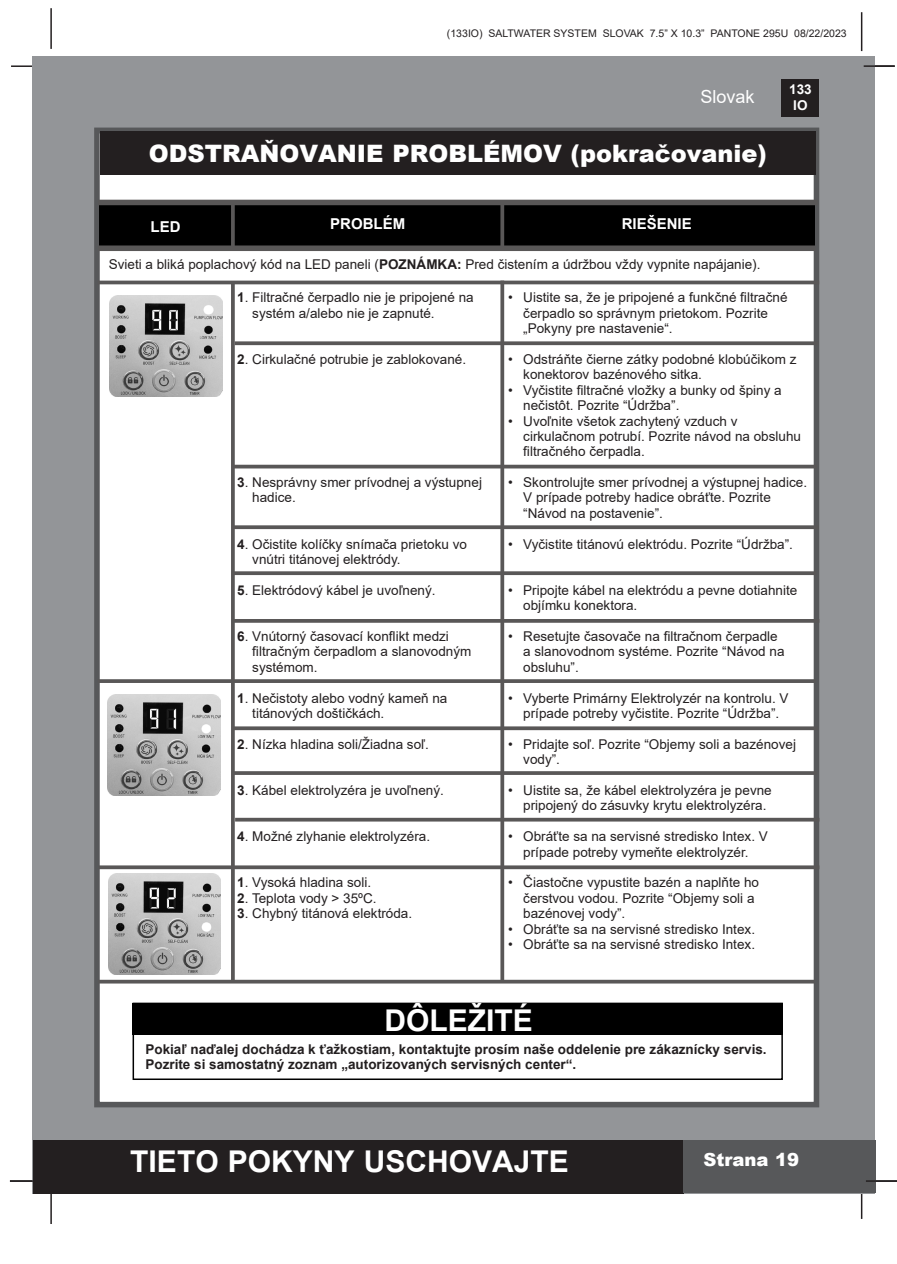
<style>
.page{position:relative;width:897px;height:1264px;background:#fff}
.page>*{position:absolute;margin:0;border:0;box-sizing:border-box;transform-origin:0 0}
.Paragraph_Style40{font:700 30px "Arial";color:#fff}
.t1{font:900 24px "Arial";color:#fff}
.t2{font:900 18px "Arial";color:#fff}
.t3{font:18px "Arial";color:#fff}
.Paragraph_Style1{font:700 15px "Arial";color:#fff}
.Paragraph_Style17{font:700 15px "Arial";color:#fff}
.Paragraph_Style1-2{font:13.5px/15.5px "Arial";color:#231f20}
.Paragraph_Style1-3{font:700 13.5px "Arial";color:#231f20}
.t4{font:700 13.5px/16.2px "Arial";color:#fff;text-align:center}
.t5{font:10.5px "Arial";color:#231f20}
.s1{font-weight:700}
</style>
<div class="page">
<hr style="left:50px;top:8px;width:2px;height:41px;background:#231f20">
<hr style="left:860px;top:12px;width:2px;height:39px;background:#231f20">
<hr style="left:11px;top:65px;width:31px;height:2px;background:#231f20">
<hr style="left:860px;top:1189px;width:2px;height:30px;background:#231f20">
<hr style="left:50px;top:1193px;width:2px;height:31px;background:#231f20">
<div style="left:33px;top:56px;width:842px;height:1137px;background:#939598"></div>
<div style="left:781px;top:79px;width:38px;height:38px;background:#231f20"></div>
<div style="left:33px;top:1140px;width:650px;height:53px;background:#231f20"></div>
<div style="left:682px;top:1140px;width:193px;height:53px;background:#57585a"></div>
<div style="left:94px;top:128px;width:725px;height:979px;background:#fff;border:6px solid #57585a"></div>
<hr style="left:863px;top:65px;width:31px;height:2px;background:#231f20">
<hr style="left:865px;top:1180px;width:31px;height:1px;background:#231f20">
<hr style="left:10px;top:1180px;width:31px;height:1px;background:#231f20">
<img style="left:109px;top:296px;width:113px;height:101px">
<img style="left:108px;top:873px;width:112px;height:101px">
<img style="left:108px;top:694px;width:112px;height:101px">
<div style="left:100px;top:132px;width:715px;height:43px;background:#231f20"></div>
<div style="left:132px;top:1002px;width:650px;height:78px;border:2px solid #000"></div>
<div style="left:132px;top:1003px;width:650px;height:32px;background:#000"></div>
<div style="left:100px;top:201px;width:714px;height:46px;background:#000"></div>
<svg style="left:235px;top:341px;width:583px;height:4px;fill:#595757"></svg>
<hr style="left:232px;top:465px;width:584px;height:3px;background:#595757">
<svg style="left:235px;top:525px;width:583px;height:4px;fill:#595757"></svg>
<svg style="left:235px;top:726px;width:582px;height:4px;fill:#595757"></svg>
<svg style="left:235px;top:771px;width:581px;height:4px;fill:#595757"></svg>
<hr style="left:235px;top:818px;width:584px;height:3px;background:#595757">
<svg style="left:98px;top:679px;width:717px;height:4px;fill:#595757"></svg>
<svg style="left:98px;top:865px;width:721px;height:4px;fill:#595757"></svg>
<div style="left:98px;top:245px;width:717px;height:6px;background:#595757"></div>
<svg style="left:98px;top:979px;width:716px;height:4px;fill:#595757"></svg>
<hr style="left:98px;top:281px;width:721px;height:3px;background:#595757">
<svg style="left:231px;top:284px;width:4px;height:697px;fill:#595757"></svg>
<svg style="left:231px;top:205px;width:4px;height:40px"></svg>
<svg style="left:500px;top:284px;width:4px;height:698px;fill:#595757"></svg>
<svg style="left:500px;top:205px;width:4px;height:41px"></svg>
<svg style="left:233px;top:571px;width:583px;height:4px;fill:#595757"></svg>
<svg style="left:234px;top:619px;width:585px;height:4px;fill:#595757"></svg>
<div style="left:98px;top:200px;width:719px;height:5px;background:#595757"></div>
<p class="t5" style="left:447px;top:26px;width:401px">(133IO) SALTWATER SYSTEM SLOVAK 7.5” X 10.3” PANTONE 295U 08/22/2023</p>
<h3 class="t3" style="left:700px;top:84px;width:56px">Slovak</h3>
<p class="t1" style="left:149px;top:136px;width:619px">ODSTRAŇOVANIE PROBLÉMOV (pokračovanie)</p>
<p class="t4" style="left:789px;top:81px;width:24px">133<br>IO</p>
<p class="Paragraph_Style17" style="left:150px;top:216px;width:31px">LED</p>
<p class="Paragraph_Style1" style="left:330px;top:214px;width:76px">PROBLÉM</p>
<p class="Paragraph_Style1" style="left:621px;top:214px;width:72px">RIEŠENIE</p>
<p class="Paragraph_Style1-2" style="left:109px;top:256px;width:653px">Svieti a bliká poplachový kód na LED paneli (<span class="s1">POZNÁMKA:</span> Pred čistením a údržbou vždy vypnite napájanie).</p>
<p class="Paragraph_Style1-2" style="left:523px;top:290px;width:266px;text-indent:-15px">• Uistite sa, že je pripojené a funkčné filtračné čerpadlo so správnym prietokom. Pozrite „Pokyny pre nastavenie“.</p>
<p class="Paragraph_Style1-2" style="left:523px;top:351px;width:275px;text-indent:-15px">• Odstráňte čierne zátky podobné klobúčikom z konektorov bazénového sitka.</p>
<p class="Paragraph_Style1-2" style="left:523px;top:382px;width:260px;text-indent:-15px">• Vyčistite filtračné vložky a bunky od špiny a nečistôt. Pozrite “Údržba”.</p>
<p class="Paragraph_Style1-2" style="left:523px;top:413px;width:279px;text-indent:-15px">• Uvoľnite všetok zachytený vzduch v cirkulačnom potrubí. Pozrite návod na obsluhu filtračného čerpadla.</p>
<p class="Paragraph_Style1-2" style="left:523px;top:474px;width:285px;text-indent:-15px">• Skontrolujte smer prívodnej a výstupnej hadice.<br>V prípade potreby hadice obráťte. Pozrite “Návod na postavenie”.</p>
<p class="Paragraph_Style1-2" style="left:508px;top:536px;width:286px">• Vyčistite titánovú elektródu. Pozrite “Údržba”.</p>
<p class="Paragraph_Style1-2" style="left:523px;top:582px;width:275px;text-indent:-15px">• Pripojte kábel na elektródu a pevne dotiahnite objímku konektora.</p>
<p class="Paragraph_Style1-2" style="left:523px;top:628px;width:263px;text-indent:-15px">• Resetujte časovače na filtračnom čerpadle a slanovodnom systéme. Pozrite “Návod na obsluhu”.</p>
<p class="Paragraph_Style1-2" style="left:508px;top:690px;width:282px;text-align:center">• Vyberte Primárny Elektrolyzér na kontrolu. V prípade potreby vyčistite. Pozrite “Údržba”.</p>
<p class="Paragraph_Style1-2" style="left:523px;top:736px;width:274px;text-indent:-15px">• Pridajte soľ. Pozrite “Objemy soli a bazénovej vody”.</p>
<p class="Paragraph_Style1-2" style="left:523px;top:782px;width:250px;text-indent:-15px">• Uistite sa, že kábel elektrolyzéra je pevne pripojený do zásuvky krytu elektrolyzéra.</p>
<p class="Paragraph_Style1-2" style="left:508px;top:828px;width:261px;text-align:center">• Obráťte sa na servisné stredisko Intex. V prípade potreby vymeňte elektrolyzér.</p>
<p class="Paragraph_Style1-2" style="left:523px;top:875px;width:237px;text-indent:-15px">• Čiastočne vypustite bazén a naplňte ho čerstvou vodou. Pozrite “Objemy soli a bazénovej vody”.</p>
<p class="Paragraph_Style1-2" style="left:508px;top:921px;width:248px">• Obráťte sa na servisné stredisko Intex.</p>
<p class="Paragraph_Style1-2" style="left:508px;top:936px;width:248px">• Obráťte sa na servisné stredisko Intex.</p>
<p class="Paragraph_Style1-2" style="left:252px;top:290px;width:223px;text-indent:-15px"><span class="s1">1</span>. Filtračné čerpadlo nie je pripojené na systém a/alebo nie je zapnuté.</p>
<p class="Paragraph_Style1-2" style="left:237px;top:351px;width:230px"><span class="s1">2</span>. Cirkulačné potrubie je zablokované.</p>
<p class="Paragraph_Style1-2" style="left:252px;top:474px;width:231px;text-indent:-15px"><span class="s1">3</span>. Nesprávny smer prívodnej a výstupnej hadice.</p>
<p class="Paragraph_Style1-2" style="left:252px;top:536px;width:216px;text-indent:-15px"><span class="s1">4</span>. Očistite kolíčky snímača prietoku vo vnútri titánovej elektródy.</p>
<p class="Paragraph_Style1-2" style="left:237px;top:582px;width:200px"><span class="s1">5</span>. Elektródový kábel je uvoľnený.</p>
<p class="Paragraph_Style1-2" style="left:252px;top:628px;width:221px;text-indent:-15px"><span class="s1">6</span>. Vnútorný časovací konflikt medzi filtračným čerpadlom a slanovodným systémom.</p>
<p class="Paragraph_Style1-2" style="left:252px;top:690px;width:197px;text-indent:-15px"><span class="s1">1</span>. Nečistoty alebo vodný kameň na titánových doštičkách.</p>
<p class="Paragraph_Style1-2" style="left:237px;top:736px;width:193px"><span class="s1">2</span>. Nízka hladina soli/Žiadna soľ.</p>
<p class="Paragraph_Style1-2" style="left:237px;top:782px;width:208px"><span class="s1">3</span>. Kábel elektrolyzéra je uvoľnený.</p>
<p class="Paragraph_Style1-2" style="left:237px;top:828px;width:194px"><span class="s1">4</span>. Možné zlyhanie elektrolyzéra.</p>
<p class="Paragraph_Style1-2" style="left:237px;top:875px;width:135px"><span class="s1">1</span>. Vysoká hladina soli.</p>
<p class="Paragraph_Style1-2" style="left:237px;top:890px;width:141px"><span class="s1">2</span>. Teplota vody &gt; 35ºC.</p>
<p class="Paragraph_Style1-2" style="left:237px;top:905px;width:176px"><span class="s1">3</span>. Chybný titánová elektróda.</p>
<p class="Paragraph_Style40" style="left:384px;top:999px;width:150px">DÔLEŽITÉ</p>
<p class="Paragraph_Style1-3" style="left:145px;top:1039px;width:622px">Pokiaľ naďalej dochádza k ťažkostiam, kontaktujte prosím naše oddelenie pre zákaznícky servis.</p>
<p class="Paragraph_Style1-3" style="left:145px;top:1055px;width:432px">Pozrite si samostatný zoznam „autorizovaných servisných center“.</p>
<h1 class="Paragraph_Style40" style="left:130px;top:1140px;width:440px">TIETO POKYNY USCHOVAJTE</h1>
<h3 class="t2" style="left:703px;top:1146px;width:97px">Strana 19</h3>
</div>
